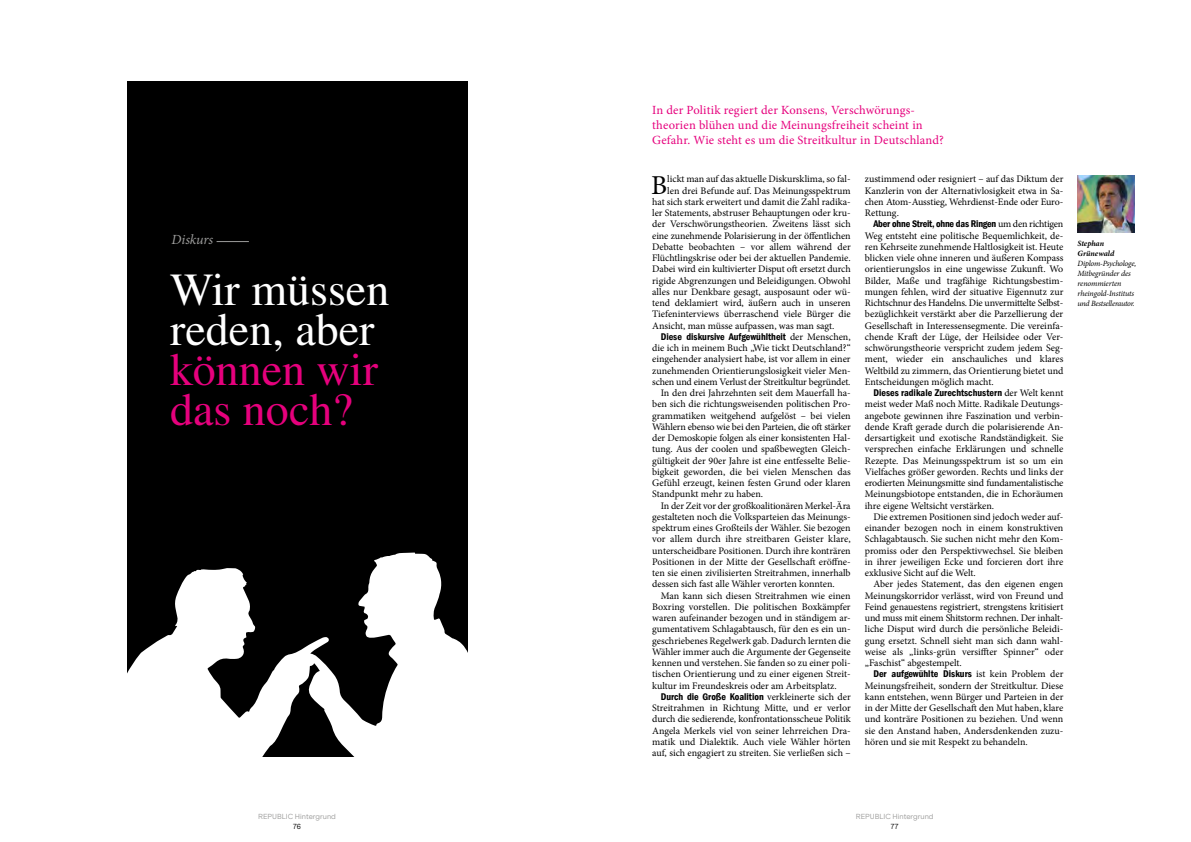
<style>
.page{position:relative;width:1191px;height:842px;background:#fff}
.page>*{position:absolute;margin:0;border:0;box-sizing:border-box;transform-origin:0 0}
.t1{font:46px/40px "FAZ Times";color:#fff}
.t2{font:46px/40px "FAZ Times";color:#e6007d}
.t3{font:27.3px "Minion Pro";color:#000}
.t4{font:italic 14px "Minion Pro";letter-spacing:-.01em;color:#9d9d9c}
.t5{font:12.5px/15px "Minion Pro";color:#e6007d}
.t6{font:10px/11.2px "Minion Pro";letter-spacing:-.005em;color:#000;text-align:justify}
.t7{font:600 condensed 10px "FAZ Franklin Gothic";color:#000}
.t8{font:600 condensed 10px "FAZ Franklin Gothic";letter-spacing:-.02em;color:#000}
.t9{font:italic 8px/10px "Minion Pro";letter-spacing:-.02em;color:#000}
.t10{font:italic 700 8px/10px "Minion Pro";letter-spacing:-.005em;color:#000}
.t11{font:7px "Klarheit Grotesk";color:#9d9d9c}
.t12{font:7px "Klarheit Grotesk";color:#000}
.s1{font-family:"Minion Pro";font-weight:400;font-stretch:normal}
</style>
<div class="page">
<div style="left:128px;top:81px;width:340px;height:675px;background:#000"></div>
<img style="left:1077px;top:176px;width:57px;height:56px">
<hr style="left:216px;top:241px;width:33px;height:1px;background:#9d9d9c">
<svg style="left:127px;top:552px;width:341px;height:205px;fill:#fff"></svg>
<h3 class="t4" style="left:171px;top:230px;width:43px">Diskurs</h3>
<h1 class="t1" style="left:170px;top:269px;width:221px">Wir müssen reden, aber</h1>
<h1 class="t2" style="left:170px;top:349px;width:209px">können wir das noch?</h1>
<p class="t11" style="left:258px;top:811px;width:79px">REPUBLIC Hintergrund</p>
<p class="t12" style="left:293px;top:821px;width:9px">76</p>
<p class="t5" style="left:652px;top:103px;width:293px">In der Politik regiert der Konsens, Verschwörungs&shy;theorien blühen und die Meinungsfreiheit scheint in<br>Gefahr. Wie steht es um die Streitkultur in Deutschland?</p>
<p class="t6" style="left:865px;top:174px;width:200px">zustimmend oder resigniert – auf das Diktum der Kanzlerin von der Alternativlosigkeit etwa in Sa&shy;chen Atom-Ausstieg, Wehrdienst-Ende oder Euro-Rettung.</p>
<p class="t8" style="left:873px;top:218px;width:191px">Aber ohne Streit, ohne das Ringen <span class="s1">um den richtigen</span></p>
<p class="t6" style="left:865px;top:230px;width:200px">Weg entsteht eine politische Bequemlichkeit, de&shy;ren Kehrseite zunehmende Haltlosigkeit ist. Heute blicken viele ohne inneren und äußeren Kompass orientierungslos in eine ungewisse Zukunft. Wo Bilder, Maße und tragfähige Richtungsbestim&shy;mungen fehlen, wird der situative Eigennutz zur Richtschnur des Handelns. Die unvermittelte Selbst&shy;bezüglichkeit verstärkt aber die Parzellierung der Gesellschaft in Interessensegmente. Die vereinfa&shy;chende Kraft der Lüge, der Heilsidee oder Ver&shy;schwörungstheorie verspricht zudem jedem Seg&shy;ment, wieder ein anschauliches und klares Weltbild zu zimmern, das Orientierung bietet und Entscheidungen möglich macht.</p>
<p class="t7" style="left:873px;top:387px;width:191px">Dieses radikale Zurechtschustern <span class="s1">der Welt kennt</span></p>
<p class="t6" style="left:865px;top:399px;width:200px">meist weder Maß noch Mitte. Radikale Deutungs&shy;angebote gewinnen ihre Faszination und verbin&shy;dende Kraft gerade durch die polarisierende An&shy;dersartigkeit und exotische Randständigkeit. Sie versprechen einfache Erklärungen und schnelle Rezepte. Das Meinungsspektrum ist so um ein Vielfaches größer geworden. Rechts und links der erodierten Meinungsmitte sind fundamentalistische Meinungsbiotope entstanden, die in Echoräumen ihre eigene Weltsicht verstärken.</p>
<p class="t6" style="left:865px;top:511px;width:200px;text-indent:8px">Die extremen Positionen sind jedoch weder auf&shy;einander bezogen noch in einem konstruktiven Schlagabtausch. Sie suchen nicht mehr den Kom&shy;promiss oder den Perspektivwechsel. Sie bleiben in ihrer jeweiligen Ecke und forcieren dort ihre exklusive Sicht auf die Welt.</p>
<p class="t6" style="left:865px;top:579px;width:200px;text-indent:8px">Aber jedes Statement, das den eigenen engen Meinungskorridor verlässt, wird von Freund und Feind genauestens registriert, strengstens kritisiert und muss mit einem Shitstorm rechnen. Der inhalt&shy;liche Disput wird durch die persönliche Beleidi&shy;gung ersetzt. Schnell sieht man sich dann wahl&shy;weise als „links-grün versiffter Spinner“ oder „Faschist“ abgestempelt.</p>
<p class="t7" style="left:873px;top:668px;width:191px">Der aufgewühlte Diskurs <span class="s1">ist kein Problem der</span></p>
<p class="t6" style="left:865px;top:680px;width:200px">Meinungsfreiheit, sondern der Streitkultur. Diese kann entstehen, wenn Bürger und Parteien in der in der Mitte der Gesellschaft den Mut haben, klare und konträre Positionen zu beziehen. Und wenn sie den Anstand haben, Andersdenkenden zuzu&shy;hören und sie mit Respekt zu behandeln.</p>
<h2 class="t3" style="left:651px;top:167px;width:18px">B</h2>
<p class="t6" style="left:667px;top:174px;width:185px">lickt man auf das aktuelle Diskursklima, so fal-</p>
<p class="t6" style="left:667px;top:185px;width:185px">len drei Befunde auf. Das Meinungsspektrum</p>
<p class="t6" style="left:652px;top:196px;width:200px">hat sich stark erweitert und damit die Zahl radika-</p>
<p class="t6" style="left:652px;top:207px;width:200px">ler Statements, abstruser Behauptungen oder kru-</p>
<p class="t6" style="left:652px;top:219px;width:200px">der Verschwörungstheorien. Zweitens lässt sich</p>
<p class="t6" style="left:652px;top:230px;width:200px">eine zunehmende Polarisierung in der öffentlichen</p>
<p class="t6" style="left:652px;top:241px;width:200px">Debatte beobachten – vor allem während der</p>
<p class="t6" style="left:652px;top:252px;width:200px">Flüchtlingskrise oder bei der aktuellen Pandemie.</p>
<p class="t6" style="left:652px;top:264px;width:200px">Dabei wird ein kultivierter Disput oft ersetzt durch</p>
<p class="t6" style="left:652px;top:275px;width:200px">rigide Abgrenzungen und Beleidigungen. Obwohl</p>
<p class="t6" style="left:652px;top:286px;width:200px">alles nur Denkbare gesagt, ausposaunt oder wü-</p>
<p class="t6" style="left:652px;top:297px;width:200px">tend deklamiert wird, äußern auch in unseren</p>
<p class="t6" style="left:652px;top:309px;width:200px">Tiefeninterviews überraschend viele Bürger die</p>
<p class="t6" style="left:652px;top:320px;width:184px">Ansicht, man müsse aufpassen, was man sagt.</p>
<p class="t7" style="left:660px;top:331px;width:191px">Diese diskursive Aufgewühltheit <span class="s1">der Menschen,</span></p>
<p class="t6" style="left:652px;top:342px;width:200px">die ich in meinem Buch „Wie tickt Deutschland?“</p>
<p class="t6" style="left:652px;top:354px;width:200px">eingehender analysiert habe, ist vor allem in einer</p>
<p class="t6" style="left:652px;top:365px;width:200px">zunehmenden Orientierungslosigkeit vieler Men-</p>
<p class="t6" style="left:652px;top:376px;width:200px">schen und einem Verlust der Streitkultur begründet.</p>
<p class="t6" style="left:660px;top:387px;width:191px">In den drei Jahrzehnten seit dem Mauerfall ha-</p>
<p class="t6" style="left:652px;top:399px;width:200px">ben sich die richtungsweisenden politischen Pro-</p>
<p class="t6" style="left:652px;top:410px;width:200px">grammatiken weitgehend aufgelöst – bei vielen</p>
<p class="t6" style="left:652px;top:421px;width:200px">Wählern ebenso wie bei den Parteien, die oft stärker</p>
<p class="t6" style="left:652px;top:432px;width:200px">der Demoskopie folgen als einer konsistenten Hal-</p>
<p class="t6" style="left:652px;top:444px;width:200px">tung. Aus der coolen und spaßbewegten Gleich-</p>
<p class="t6" style="left:652px;top:455px;width:200px">gültigkeit der 90er Jahre ist eine entfesselte Belie-</p>
<p class="t6" style="left:652px;top:466px;width:200px">bigkeit geworden, die bei vielen Menschen das</p>
<p class="t6" style="left:652px;top:477px;width:200px">Gefühl erzeugt, keinen festen Grund oder klaren</p>
<p class="t6" style="left:652px;top:489px;width:112px">Standpunkt mehr zu haben.</p>
<p class="t6" style="left:660px;top:500px;width:191px">In der Zeit vor der großkoalitionären Merkel-Ära</p>
<p class="t6" style="left:652px;top:511px;width:200px">gestalteten noch die Volksparteien das Meinungs-</p>
<p class="t6" style="left:652px;top:522px;width:200px">spektrum eines Großteils der Wähler. Sie bezogen</p>
<p class="t6" style="left:652px;top:534px;width:200px">vor allem durch ihre streitbaren Geister klare,</p>
<p class="t6" style="left:652px;top:545px;width:200px">unterscheidbare Positionen. Durch ihre konträren</p>
<p class="t6" style="left:652px;top:556px;width:200px">Positionen in der Mitte der Gesellschaft eröffne-</p>
<p class="t6" style="left:652px;top:567px;width:200px">ten sie einen zivilisierten Streitrahmen, innerhalb</p>
<p class="t6" style="left:652px;top:579px;width:184px">dessen sich fast alle Wähler verorten konnten.</p>
<p class="t6" style="left:660px;top:590px;width:191px">Man kann sich diesen Streitrahmen wie einen</p>
<p class="t6" style="left:652px;top:601px;width:200px">Boxring vorstellen. Die politischen Boxkämpfer</p>
<p class="t6" style="left:652px;top:612px;width:200px">waren aufeinander bezogen und in ständigem ar-</p>
<p class="t6" style="left:652px;top:624px;width:200px">gumentativem Schlagabtausch, für den es ein un-</p>
<p class="t6" style="left:652px;top:635px;width:200px">geschriebenes Regelwerk gab. Dadurch lernten die</p>
<p class="t6" style="left:652px;top:646px;width:200px">Wähler immer auch die Argumente der Gegenseite</p>
<p class="t6" style="left:652px;top:657px;width:200px">kennen und verstehen. Sie fanden so zu einer poli-</p>
<p class="t6" style="left:652px;top:669px;width:200px">tischen Orientierung und zu einer eigenen Streit-</p>
<p class="t6" style="left:652px;top:680px;width:186px">kultur im Freundeskreis oder am Arbeitsplatz.</p>
<p class="t7" style="left:660px;top:691px;width:191px">Durch die Große Koalition <span class="s1">verkleinerte sich der</span></p>
<p class="t6" style="left:652px;top:702px;width:200px">Streitrahmen in Richtung Mitte, und er verlor durch die sedierende, konfrontationsscheue Politik Angela Merkels viel von seiner lehrreichen Dra&shy;matik und Dialektik. Auch viele Wähler hörten auf, sich engagiert zu streiten. Sie verließen sich –</p>
<p class="t10" style="left:1077px;top:239px;width:38px">Stephan<br>Grünewald</p>
<p class="t9" style="left:1077px;top:259px;width:60px">Diplom-Psychologe,<br>Mitbegründer des renommierten rheingold-Instituts und Bestsellerautor.</p>
<p class="t11" style="left:855px;top:811px;width:79px">REPUBLIC Hintergrund</p>
<p class="t12" style="left:891px;top:821px;width:9px">77</p>
</div>
